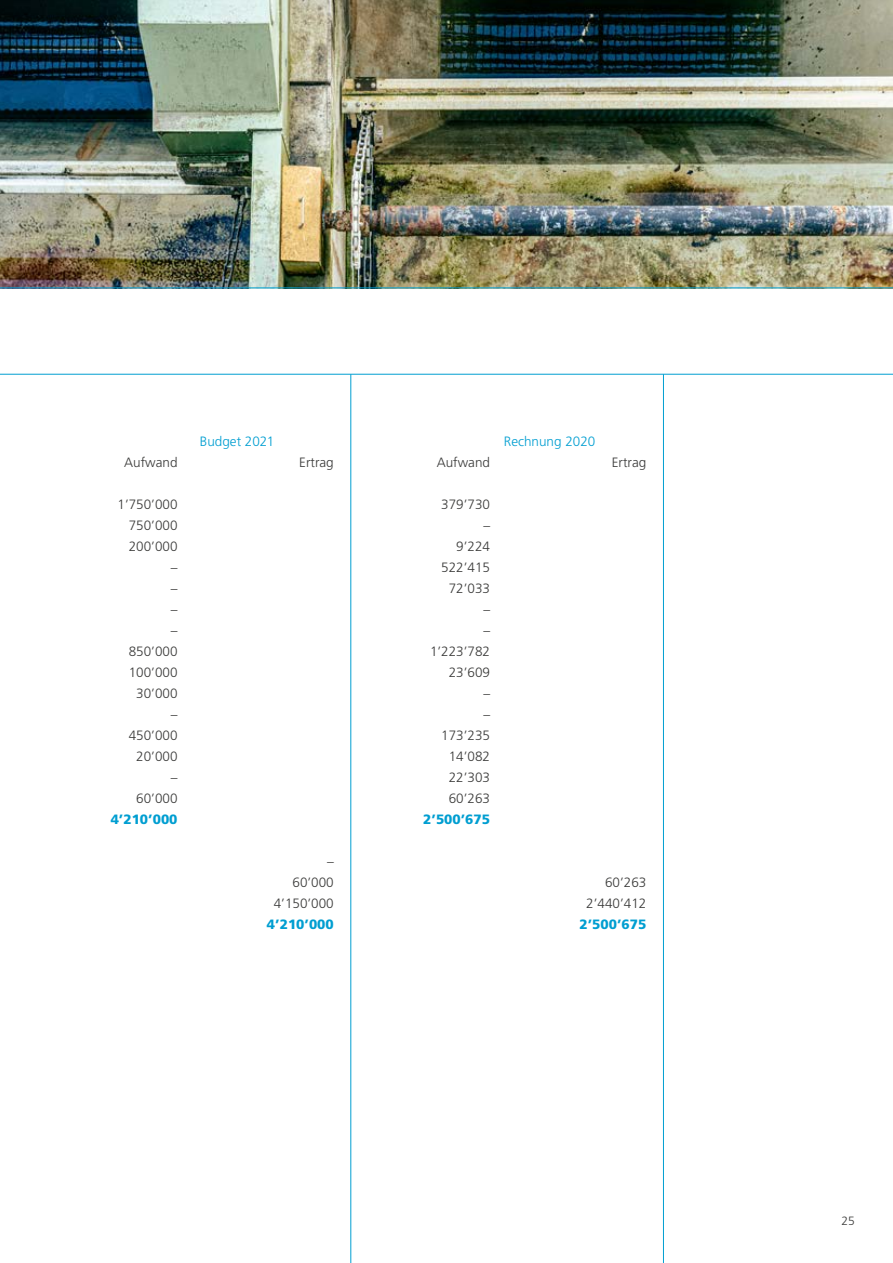
<style>
.page{position:relative;width:893px;height:1263px;background:#fff}
.page>*{position:absolute;margin:0;border:0;box-sizing:border-box;transform-origin:0 0}
.t1{font:300 13.5px/21px "Frutiger CE";color:#3a3a39;text-align:right}
.t2{font:900 13.5px "Frutiger CE";color:#009ed1}
.t3{font:300 13.5px "Frutiger CE";color:#009ed1}
.t4{font:300 12px "Frutiger CE";color:#3a3a39}
</style>
<div class="page">
<img style="left:0;top:0;width:893px;height:288px">
<hr style="left:0;top:374px;width:893px;height:1px;background:#009ed1">
<hr style="left:663px;top:374px;width:1px;height:889px;background:#009ed1">
<hr style="left:350px;top:374px;width:1px;height:889px;background:#009ed1">
<hr style="left:0;top:288px;width:893px;height:1px;background:#009ed1">
<p class="t3" style="left:200px;top:433px;width:76px">Budget 2021</p>
<p class="t3" style="left:504px;top:433px;width:93px">Rechnung 2020</p>
<p class="t1" style="left:124px;top:451px;width:55px">Aufwand</p>
<p class="t1" style="left:299px;top:451px;width:36px">Ertrag</p>
<p class="t1" style="left:437px;top:451px;width:55px">Aufwand</p>
<p class="t1" style="left:612px;top:451px;width:36px">Ertrag</p>
<p class="t1" style="left:117px;top:493px;width:62px">1’750’000</p>
<p class="t1" style="left:441px;top:493px;width:50px">379’730</p>
<p class="t1" style="left:129px;top:514px;width:50px">750’000</p>
<p class="t1" style="left:483px;top:514px;width:8px">–</p>
<p class="t1" style="left:129px;top:535px;width:50px">200’000</p>
<p class="t1" style="left:456px;top:535px;width:35px">9’224</p>
<p class="t1" style="left:171px;top:556px;width:8px">–</p>
<p class="t1" style="left:441px;top:556px;width:50px">522’415</p>
<p class="t1" style="left:171px;top:577px;width:8px">–</p>
<p class="t1" style="left:449px;top:577px;width:43px">72’033</p>
<p class="t1" style="left:171px;top:598px;width:8px">–</p>
<p class="t1" style="left:483px;top:598px;width:8px">–</p>
<p class="t1" style="left:171px;top:619px;width:8px">–</p>
<p class="t1" style="left:483px;top:619px;width:8px">–</p>
<p class="t1" style="left:129px;top:640px;width:50px">850’000</p>
<p class="t1" style="left:430px;top:640px;width:62px">1’223’782</p>
<p class="t1" style="left:129px;top:661px;width:50px">100’000</p>
<p class="t1" style="left:449px;top:661px;width:43px">23’609</p>
<p class="t1" style="left:136px;top:682px;width:43px">30’000</p>
<p class="t1" style="left:483px;top:682px;width:8px">–</p>
<p class="t1" style="left:171px;top:703px;width:8px">–</p>
<p class="t1" style="left:483px;top:703px;width:8px">–</p>
<p class="t1" style="left:129px;top:724px;width:50px">450’000</p>
<p class="t1" style="left:441px;top:724px;width:50px">173’235</p>
<p class="t1" style="left:136px;top:745px;width:43px">20’000</p>
<p class="t1" style="left:449px;top:745px;width:43px">14’082</p>
<p class="t1" style="left:171px;top:766px;width:8px">–</p>
<p class="t1" style="left:449px;top:766px;width:43px">22’303</p>
<p class="t1" style="left:136px;top:787px;width:43px">60’000</p>
<p class="t1" style="left:449px;top:787px;width:43px">60’263</p>
<p class="t2" style="left:111px;top:811px;width:68px">4’210’000</p>
<p class="t2" style="left:423px;top:811px;width:68px">2’500’675</p>
<p class="t1" style="left:292px;top:850px;width:43px">–<br>60’000</p>
<p class="t1" style="left:605px;top:871px;width:43px">60’263</p>
<p class="t1" style="left:274px;top:892px;width:62px">4’150’000</p>
<p class="t1" style="left:586px;top:892px;width:62px">2’440’412</p>
<p class="t2" style="left:267px;top:916px;width:68px">4’210’000</p>
<p class="t2" style="left:579px;top:916px;width:68px">2’500’675</p>
<p class="t4" style="left:841px;top:1213px;width:15px">25</p>
</div>
